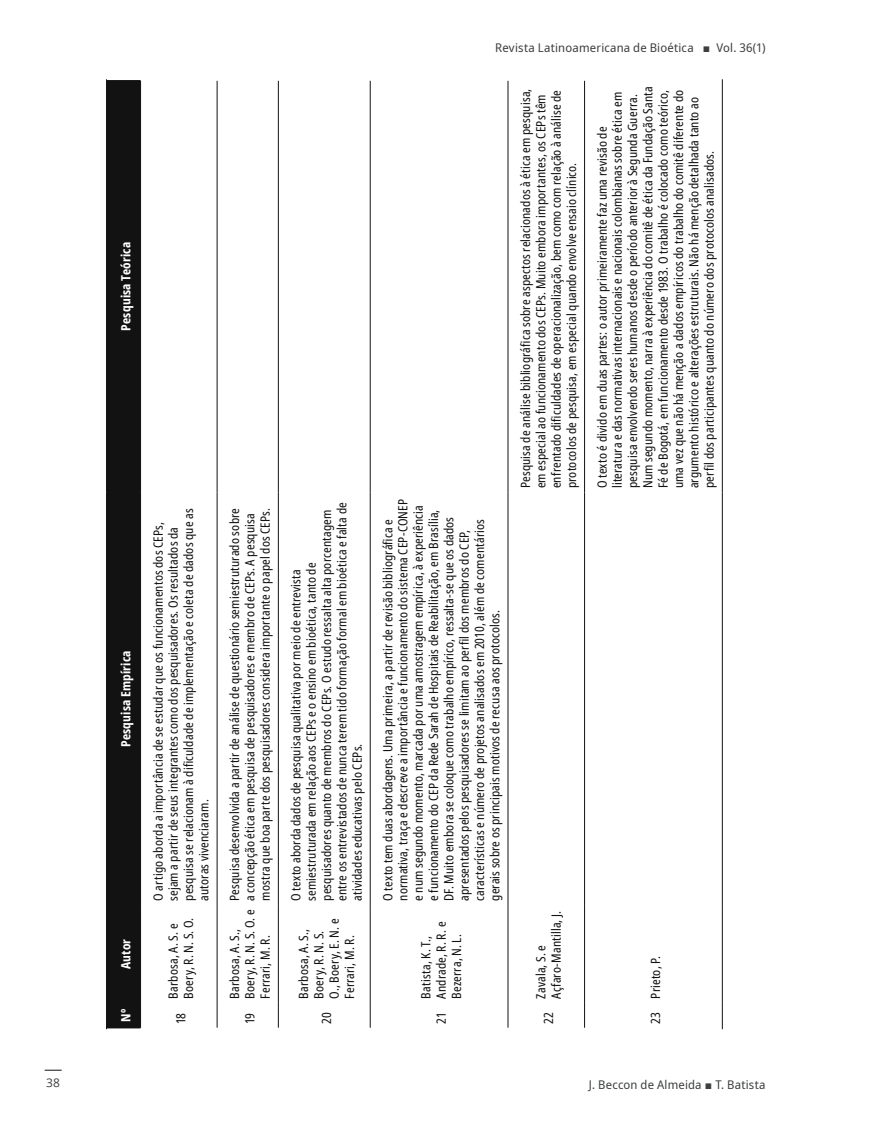
<style>
.page{position:relative;width:872px;height:1127px;background:#fff}
.page>*{position:absolute;margin:0;border:0;box-sizing:border-box;transform-origin:0 0}
.t1{font:condensed 12.75px/15.3px "Noto Sans Display";letter-spacing:.01em;color:#121212}
.t2{font:700 condensed 12.75px "Noto Sans Display";letter-spacing:.015em;color:#fff}
.t3{font:12px "Noto Sans Display";letter-spacing:.015em;color:#3d3f3f}
.t4{font:12px "Open Sans";color:#3d3f3f}
</style>
<div class="page">
<svg style="left:45px;top:1070px;width:17px;height:1px"></svg>
<svg style="left:217px;top:1003px;width:1px;height:24px"></svg>
<hr style="left:217px;top:905px;width:1px;height:98px;background:#121212">
<hr style="left:217px;top:492px;width:1px;height:413px;background:#121212">
<hr style="left:217px;top:81px;width:1px;height:411px;background:#121212">
<svg style="left:278px;top:1003px;width:1px;height:24px"></svg>
<hr style="left:278px;top:905px;width:1px;height:98px;background:#121212">
<hr style="left:278px;top:492px;width:1px;height:413px;background:#121212">
<hr style="left:278px;top:81px;width:1px;height:411px;background:#121212">
<svg style="left:370px;top:1003px;width:1px;height:24px"></svg>
<hr style="left:370px;top:905px;width:1px;height:98px;background:#121212">
<hr style="left:370px;top:492px;width:1px;height:413px;background:#121212">
<hr style="left:370px;top:81px;width:1px;height:411px;background:#121212">
<svg style="left:508px;top:1003px;width:1px;height:24px"></svg>
<hr style="left:508px;top:905px;width:1px;height:98px;background:#121212">
<hr style="left:508px;top:492px;width:1px;height:413px;background:#121212">
<hr style="left:508px;top:81px;width:1px;height:411px;background:#121212">
<svg style="left:584px;top:1003px;width:1px;height:24px"></svg>
<hr style="left:584px;top:905px;width:1px;height:98px;background:#121212">
<hr style="left:584px;top:492px;width:1px;height:413px;background:#121212">
<hr style="left:584px;top:81px;width:1px;height:411px;background:#121212">
<svg style="left:722px;top:1003px;width:1px;height:26px"></svg>
<hr style="left:722px;top:905px;width:1px;height:98px;background:#121212">
<hr style="left:722px;top:492px;width:1px;height:413px;background:#121212">
<hr style="left:722px;top:79px;width:1px;height:413px;background:#121212">
<hr style="left:106px;top:79px;width:1px;height:413px;background:#121212">
<div style="left:106px;top:80px;width:35px;height:949px;background:#121212"></div>
<hr style="left:140px;top:905px;width:1px;height:98px;background:#121212">
<hr style="left:140px;top:492px;width:1px;height:413px;background:#121212">
<hr style="left:140px;top:81px;width:1px;height:411px;background:#121212">
<p class="t2" style="left:116px;top:331px;width:90px;rotate:-90deg">Pesquisa Teórica</p>
<p class="t2" style="left:116px;top:747px;width:98px;rotate:-90deg">Pesquisa Empírica</p>
<p class="t2" style="left:116px;top:969px;width:32px;rotate:-90deg">Autor</p>
<p class="t2" style="left:116px;top:1022px;width:15px;rotate:-90deg">Nº</p>
<p class="t1" style="left:151px;top:901px;width:394px;rotate:-90deg">O artigo aborda a importância de se estudar que os funcionamentos dos CEPs, sejam a partir de seus integrantes como dos pesquisadores. Os resultados da pesquisa se relacionam à dificuldade de implementação e coleta de dados que as autoras vivenciaram.</p>
<p class="t1" style="left:166px;top:998px;width:82px;rotate:-90deg">Barbosa, A. S. e<br>Boery, R. N. S. O.</p>
<p class="t1" style="left:174px;top:1024px;width:13px;rotate:-90deg">18</p>
<p class="t1" style="left:227px;top:901px;width:394px;rotate:-90deg">Pesquisa desenvolvida a partir de análise de questionário semiestruturado sobre a concepção ética em pesquisa de pesquisadores e membro de CEPs. A pesquisa mostra que boa parte dos pesquisadores considera importante o papel dos CEPs.</p>
<p class="t1" style="left:227px;top:998px;width:91px;rotate:-90deg">Barbosa, A. S.,<br>Boery, R. N. S. O. e<br>Ferrari, M. R.</p>
<p class="t1" style="left:243px;top:1024px;width:13px;rotate:-90deg">19</p>
<p class="t1" style="left:288px;top:901px;width:400px;rotate:-90deg">O texto aborda dados de pesquisa qualitativa por meio de entrevista semiestruturada em relação aos CEPs e o ensino em bioética, tanto de pesquisadores quanto de membros do CEPs. O estudo ressalta alta porcentagem entre os entrevistados de nunca terem tido formação formal em bioética e falta de atividades educativas pelo CEPs.</p>
<p class="t1" style="left:296px;top:998px;width:81px;rotate:-90deg">Barbosa, A. S.,<br>Boery, R. N. S.<br>O., Boery, E. N. e<br>Ferrari, M. R.</p>
<p class="t1" style="left:319px;top:1024px;width:13px;rotate:-90deg">20</p>
<p class="t3" style="left:495px;top:39px;width:272px">Revista Latinoamericana de Bioética ■ Vol. 36(1)</p>
<p class="t1" style="left:380px;top:901px;width:403px;rotate:-90deg">O texto tem duas abordagens. Uma primeira, a partir de revisão bibliográfica e normativa, traça e descreve a importância e funcionamento do sistema CEP-CONEP e num segundo momento, marcada por uma amostragem empírica, à experiência e funcionamento do CEP da Rede Sarah de Hospitais de Reabilitação, em Brasília, DF. Muito embora se coloque como trabalho empírico, ressalta-se que os dados apresentados pelos pesquisadores se limitam ao perfil dos membros do CEP, características e número de projetos analisados em 2010, além de comentários gerais sobre os principais motivos de recusa aos protocolos.</p>
<p class="t1" style="left:419px;top:998px;width:78px;rotate:-90deg">Batista, K. T.,<br>Andrade, R. R. e<br>Bezerra, N. L.</p>
<p class="t1" style="left:434px;top:1024px;width:13px;rotate:-90deg">21</p>
<p class="t1" style="left:518px;top:488px;width:401px;rotate:-90deg">Pesquisa de análise bibliográfica sobre aspectos relacionados à ética em pesquisa, em especial ao funcionamento dos CEPs. Muito embora importantes, os CEPs têm enfrentado dificuldades de operacionalização, bem como com relação à análise de protocolos de pesquisa, em especial quando envolve ensaio clínico.</p>
<p class="t1" style="left:533px;top:998px;width:89px;rotate:-90deg">Zavala, S. e<br>Açfaro-Mantilla, J.</p>
<p class="t1" style="left:541px;top:1024px;width:13px;rotate:-90deg">22</p>
<p class="t1" style="left:595px;top:488px;width:404px;rotate:-90deg">O texto é divido em duas partes: o autor primeiramente faz uma revisão de literatura e das normativas internacionais e nacionais colombianas sobre ética em pesquisa envolvendo seres humanos desde o período anterior à Segunda Guerra.<br>Num segundo momento, narra à experiência do comitê de ética da Fundação Santa Fé de Bogotá, em funcionamento desde 1983. O trabalho é colocado como teórico, uma vez que não há menção a dados empíricos do trabalho do comitê diferente do argumento histórico e alterações estruturais. Não há menção detalhada tanto ao perfil dos participantes quanto do número dos protocolos analisados.</p>
<p class="t1" style="left:648px;top:1024px;width:70px;rotate:-90deg">23 Prieto, P.</p>
<p class="t4" style="left:46px;top:1074px;width:16px">38</p>
<p class="t3" style="left:589px;top:1075px;width:178px">J. Beccon de Almeida ■ T. Batista</p>
</div>
